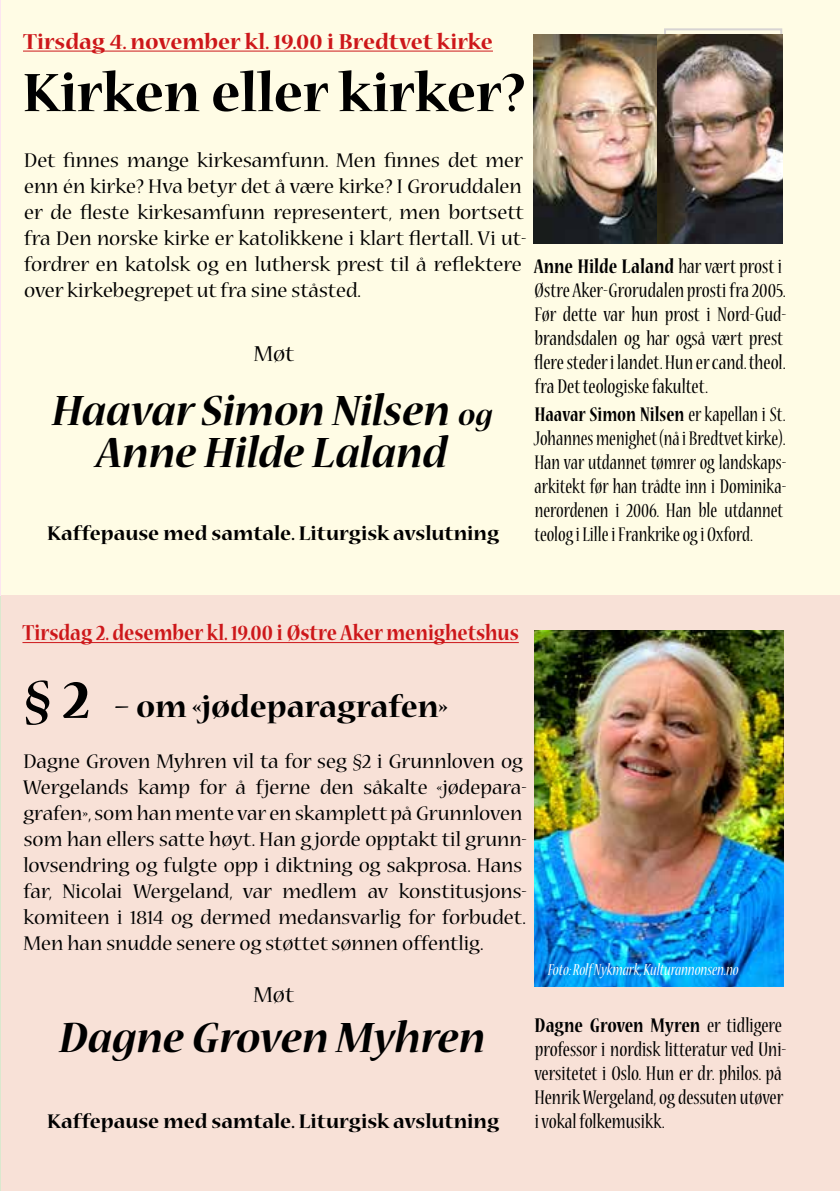
<style>
.page{position:relative;width:840px;height:1191px;background:#fff}
.page>*{position:absolute;margin:0;border:0;box-sizing:border-box;transform-origin:0 0}
.t1{font:700 60px "Nueva Std";color:#000}
.t2{font:italic 700 48px/42px "Nueva Std";color:#000;text-align:center}
.t3{font:700 34px "Nueva Std";color:#000}
.t4{font:700 24px "Nueva Std";color:#cd171a;scale:.85 1}
.t5{font:700 24px "Nueva Std";color:#cd171a}
.t6{font:24px "Nueva Std";color:#000}
.t7{font:22px/26px "Nueva Std";color:#000}
.t8{font:condensed 22px/24px "Nueva Std";color:#000}
.t9{font:condensed 22px/24px "Nueva Std";color:#000;scale:.95 1}
.t10{font:700 22px "Nueva Std";color:#000}
.t11{font:italic condensed 18px "Nueva Std";color:#fff}
.s1{font-weight:700}
.s2{font-size:34px}
</style>
<div class="page">
<div style="left:1px;top:0;width:532px;height:595px;background:#fffce5"></div>
<hr style="left:23px;top:51px;width:469px;height:1px;background:#cd171a">
<div style="left:0;top:595px;width:534px;height:596px;background:#f8e1d7"></div>
<hr style="left:22px;top:642px;width:496px;height:1px;background:#cd171a">
<div style="left:533px;top:0;width:306px;height:597px;background:#fffce5"></div>
<div style="left:533px;top:595px;width:306px;height:596px;background:#f8e1d7"></div>
<img style="left:533px;top:34px;width:124px;height:210px">
<img style="left:534px;top:630px;width:248px;height:356px">
<hr style="left:0;top:595px;width:1px;height:596px;background:#dae8ce">
<hr style="left:0;top:0;width:1px;height:595px;background:#fce5f1">
<img style="left:657px;top:34px;width:124px;height:210px">
<p class="t5" style="left:23px;top:30px;width:471px">Tirsdag 4. november kl. 19.00 i Bredtvet kirke</p>
<h1 class="t1" style="left:23px;top:65px;width:504px">Kirken eller kirker?</h1>
<p class="t7" style="left:24px;top:148px;width:503px">Det finnes mange kirkesamfunn. Men finnes det mer enn én kirke? Hva betyr det å være kirke? I Groruddalen er de fleste kirkesamfunn representert, men bortsett fra Den norske kirke er katolikkene i klart flertall. Vi ut&shy;fordrer en katolsk og en luthersk prest til å reflektere over kirkebegrepet ut fra sine ståsted.</p>
<p class="t8" style="left:534px;top:255px;width:254px"><span class="s1">Anne Hilde Laland</span> har vært prost i Østre Aker-Grorudalen prosti fra 2005.<br>Før dette var hun prost i Nord-Gud&shy;brandsdalen og har også vært prest flere steder i landet. Hun er cand. theol. fra Det teologiske fakultet.</p>
<p class="t9" style="left:533px;top:403px;width:267px"><span class="s1">Haavar Simon Nilsen</span> er kapellan i St.<br>Johannes menighet (nå i Bredtvet kirke).<br>Han var utdannet tømrer og landskaps&shy;arkitekt før han trådte inn i Dominika&shy;nerordenen i 2006. Han ble utdannet teolog i Lille i Frankrike og i Oxford.</p>
<p class="t6" style="left:253px;top:342px;width:42px">Møt</p>
<h2 class="t2" style="left:52px;top:391px;width:441px">Haavar Simon Nilsen <span class="s2">og<br></span>Anne Hilde Laland</h2>
<p class="t10" style="left:47px;top:523px;width:453px">Kaffepause med samtale. Liturgisk avslutning</p>
<p class="t4" style="left:22px;top:622px;width:585px">Tirsdag 2. desember kl. 19.00 i Østre Aker menighetshus</p>
<h1 class="t1" style="left:24px;top:672px;width:68px">§ 2</h1>
<p class="t7" style="left:23px;top:749px;width:505px">Dagne Groven Myhren vil ta for seg §2 i Grunnloven og Wergelands kamp for å fjerne den såkalte «jødepara&shy;grafen», som han mente var en skamplett på Grunnloven som han ellers satte høyt. Han g jorde opptakt til grunn&shy;lovsendring og fulgte opp i diktning og sakprosa. Hans far, Nicolai Wergeland, var medlem av konstitusjons&shy;komiteen i 1814 og dermed medansvarlig for forbudet.<br>Men han snudde senere og støttet sønnen offentlig.</p>
<p class="t6" style="left:253px;top:983px;width:42px">Møt</p>
<h2 class="t2" style="left:60px;top:1018px;width:427px">Dagne Groven Myhren</h2>
<h3 class="t3" style="left:115px;top:691px;width:335px">– om «jødeparagrafen»</h3>
<p class="t11" style="left:547px;top:961px;width:192px">Foto: Rolf Nykmark, Kulturannonsen.no</p>
<p class="t8" style="left:534px;top:1014px;width:254px"><span class="s1">Dagne Groven Myren</span> er tidligere professor i nordisk litteratur ved Uni&shy;versitetet i Oslo. Hun er dr. philos. på Henrik Wergeland, og dessuten utøver i vokal folkemusikk.</p>
<p class="t10" style="left:47px;top:1111px;width:453px">Kaffepause med samtale. Liturgisk avslutning</p>
</div>
